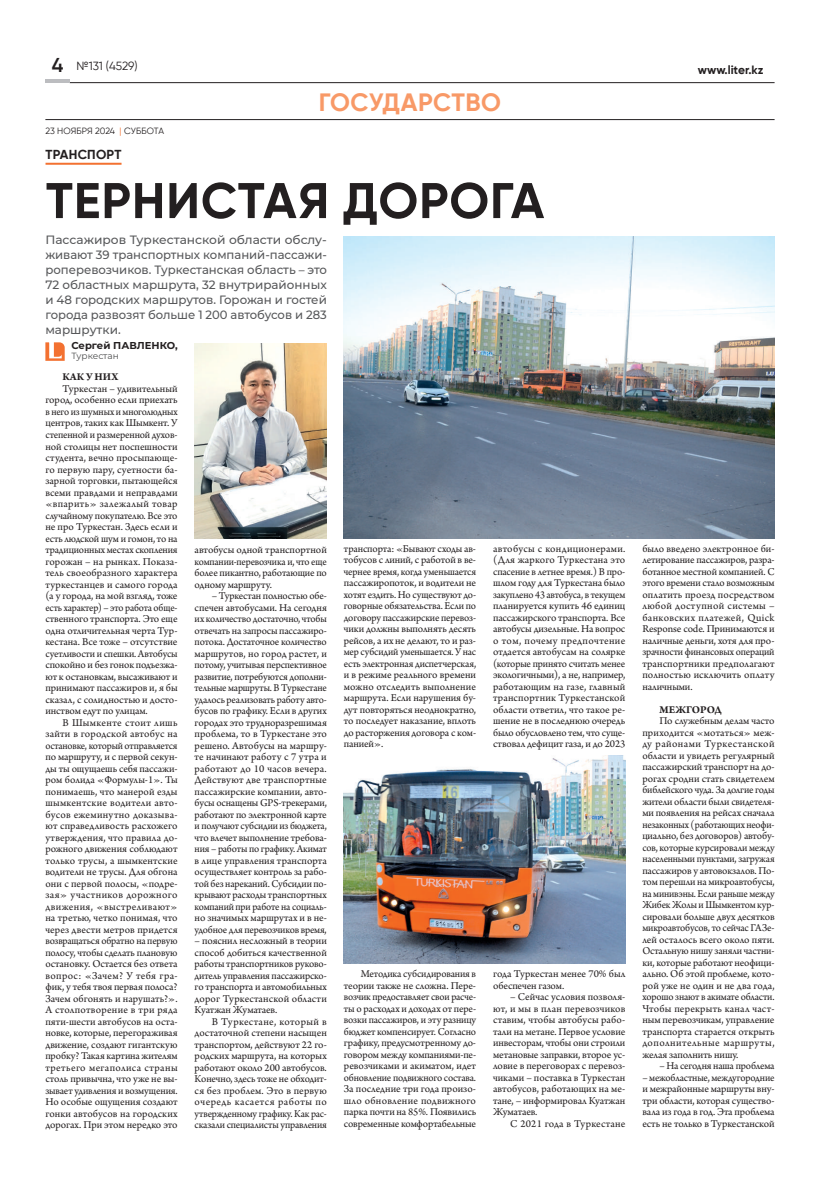
<style>
.page{position:relative;width:820px;height:1191px;background:#fff}
.page>*{position:absolute;margin:0;border:0;box-sizing:border-box;transform-origin:0 0}
.t1{font:700 50px "Gilroy";letter-spacing:.02em;color:#231f20}
.t2{font:700 25px "Gilroy";letter-spacing:.015em;color:#f89967}
.t3{font:600 20px "Gilroy";color:#231f20}
.t4{font:700 13px "Gilroy";letter-spacing:.02em;color:#231f20}
.t5{font:500 12px/15px "Montserrat";letter-spacing:-.005em;color:#57585a;text-align:justify}
.t6{font:700 12px "Gilroy";color:#231f20}
.t7{font:11.8px "Gilroy";color:#231f20}
.t8{font:11px/11.5px "Arno Pro";letter-spacing:-.01em;color:#231f20;text-align:justify}
.t9{font:11px/11.5px "Arno Pro";letter-spacing:-.01em;color:#231f20;text-align:justify;scale:.96 1}
.t10{font:11px "Arno Pro";letter-spacing:.015em;color:#231f20}
.t11{font:700 11px "Arno Pro";color:#231f20}
.t12{font:700 10px "Montserrat";color:#231f20}
.t13{font:9px "Gilroy";color:#231f20}
.t14{font:9px "Montserrat";color:#4b4c4d}
.s1{color:#f37131}
</style>
<div class="page">
<hr style="left:70px;top:82px;width:704px;height:1px;background:#231f20">
<hr style="left:45px;top:119px;width:729px;height:1px;background:#231f20">
<hr style="left:45px;top:79px;width:25px;height:4px;background:#bcbdc0">
<hr style="left:45px;top:163px;width:76px;height:2px;background:#f37131">
<svg style="left:45px;top:342px;width:20px;height:19px"></svg>
<img style="left:194px;top:343px;width:133px;height:195px">
<img style="left:344px;top:237px;width:430px;height:301px">
<img style="left:343px;top:756px;width:282px;height:207px">
<h3 class="t3" style="left:52px;top:53px;width:13px">4</h3>
<p class="t7" style="left:77px;top:58px;width:62px">№131 (4529)</p>
<p class="t6" style="left:697px;top:62px;width:67px">www.liter.kz</p>
<h2 class="t2" style="left:319px;top:87px;width:183px">ГОСУДАРСТВО</h2>
<p class="t4" style="left:45px;top:146px;width:77px">ТРАНСПОРТ</p>
<p class="t13" style="left:45px;top:125px;width:120px">23 НОЯБРЯ 2024 <span class="s1">|</span> СУББОТА</p>
<h1 class="t1" style="left:46px;top:169px;width:499px">ТЕРНИСТАЯ ДОРОГА</h1>
<p class="t5" style="left:45px;top:232px;width:283px">Пассажиров Туркестанской области обслу&shy;живают 39 транспортных компаний-пассажи&shy;роперевозчиков. Туркестанская область – это 72 областных маршрута, 32 внутрирайонных и 48 городских маршрутов. Горожан и гостей города развозят больше 1 200 автобусов и 283 маршрутки.</p>
<p class="t11" style="left:62px;top:371px;width:57px">КАК У НИХ</p>
<p class="t8" style="left:45px;top:383px;width:134px;text-indent:17px">Туркестан – удивительный город, особенно если приехать в него из шумных и многолюдных центров, таких как Шымкент. У степенной и размеренной духов&shy;ной столицы нет поспешности студента, вечно просыпающе&shy;го первую пару, суетности ба&shy;зарной торговки, пытающейся всеми правдами и неправдами «впарить» залежалый товар случайному покупателю. Все это не про Туркестан. Здесь если и есть людской шум и гомон, то на традиционных местах скопления горожан – на рынках. Показа&shy;тель своеобразного характера туркестанцев и самого города (а у города, на мой взгляд, тоже есть характер) – это работа обще&shy;ственного транспорта. Это еще одна отличительная черта Тур&shy;кестана. Все тоже – отсутствие суетливости и спешки. Автобусы спокойно и без гонок подъезжа&shy;ют к остановкам, высаживают и принимают пассажиров и, я бы сказал, с солидностью и досто&shy;инством едут по улицам.</p>
<p class="t8" style="left:45px;top:717px;width:134px;text-indent:17px">В Шымкенте стоит лишь зайти в городской автобус на остановке, который отправляется по маршруту, и с первой секун&shy;ды ты ощущаешь себя пассажи&shy;ром болида «Формулы-1». Ты понимаешь, что манерой езды шымкентские водители авто&shy;бусов ежеминутно доказыва&shy;ют справедливость расхожего утверждения, что правила до&shy;рожного движения соблюдают только трусы, а шымкентские водители не трусы. Для обгона они с первой полосы, «подре&shy;зая» участников дорожного движения, «выстреливают» на третью, четко понимая, что через двести метров придется возвращаться обратно на первую полосу, чтобы сделать плановую остановку. Остается без ответа вопрос: «Зачем? У тебя гра&shy;фик, у тебя твоя первая полоса?<br>Зачем обгонять и нарушать?».<br>А столпотворение в три ряда пяти-шести автобусов на оста&shy;новке, которые, перегораживая движение, создают гигантскую пробку? Такая картина жителям третьего мегаполиса страны столь привычна, что уже не вы&shy;зывает удивления и возмущения.<br>Но особые ощущения создают гонки автобусов на городских дорогах. При этом нередко это</p>
<p class="t12" style="left:71px;top:338px;width:108px">Сергей ПАВЛЕНКО,</p>
<p class="t14" style="left:71px;top:350px;width:49px">Туркестан</p>
<p class="t8" style="left:493px;top:543px;width:134px">автобусы с кондиционерами. (Для жаркого Туркестана это спасение в летнее время.) В про&shy;шлом году для Туркестана было закуплено 43 автобуса, в текущем планируется купить 46 единиц пассажирского транспорта. Все автобусы дизельные. На вопрос о том, почему предпочтение отдается автобусам на солярке (которые принято считать менее экологичными), а не, например, работающим на газе, главный транспортник Туркестанской области ответил, что такое ре&shy;шение не в последнюю очередь было обусловлено тем, что суще&shy;ствовал дефицит газа, и до 2023</p>
<p class="t8" style="left:344px;top:543px;width:134px">транспорта: «Бывают сходы ав&shy;тобусов с линий, с работой в ве&shy;чернее время, когда уменьшается пассажиропоток, и водители не хотят ездить. Но существуют до&shy;говорные обязательства. Если по договору пассажирские перевоз&shy;чики должны выполнять десять рейсов, а их не делают, то и раз&shy;мер субсидий уменьшается. У нас есть электронная диспетчерская, и в режиме реального времени можно отследить выполнение маршрута. Если нарушения бу&shy;дут повторяться неоднократно, то последует наказание, вплоть до расторжения договора с ком&shy;панией».</p>
<p class="t8" style="left:194px;top:544px;width:134px">автобусы одной транспортной компании-перевозчика и, что еще более пикантно, работающие по одному маршруту.</p>
<p class="t8" style="left:194px;top:590px;width:134px;text-indent:17px">– Туркестан полностью обе&shy;спечен автобусами. На сегодня их количество достаточно, чтобы отвечать на запросы пассажиро&shy;потока. Достаточное количество маршрутов, но город растет, и потому, учитывая перспективное развитие, потребуются дополни&shy;тельные маршруты. В Туркестане удалось реализовать работу авто&shy;бусов по графику. Если в других городах это трудноразрешимая проблема, то в Туркестане это решено. Автобусы на маршру&shy;те начинают работу с 7 утра и работают до 10 часов вечера.<br>Действуют две транспортные пассажирские компании, авто&shy;бусы оснащены GPS-трекерами, работают по электронной карте и получают субсидии из бюджета, что влечет выполнение требова&shy;ния – работы по графику. Акимат в лице управления транспорта осуществляет контроль за рабо&shy;той без нареканий. Субсидии по&shy;крывают расходы транспортных компаний при работе на социаль&shy;но значимых маршрутах и в не&shy;удобное для перевозчиков время,</p>
<p class="t8" style="left:194px;top:935px;width:134px">– пояснил несложный в теории способ добиться качественной работы транспортников руково&shy;дитель управления пассажирско&shy;го транспорта и автомобильных дорог Туркестанской области Куатжан Жуматаев.</p>
<p class="t8" style="left:194px;top:1016px;width:134px;text-indent:17px">В Туркестане, который в достаточной степени насыщен транспортом, действуют 22 го&shy;родских маршрута, на которых работают около 200 автобусов.<br>Конечно, здесь тоже не обходит&shy;ся без проблем. Это в первую очередь касается работы по утвержденному графику. Как рас&shy;сказали специалисты управления</p>
<p class="t8" style="left:344px;top:968px;width:134px;text-indent:17px">Методика субсидирования в теории также не сложна. Пере&shy;возчик предоставляет свои расче&shy;ты о расходах и доходах от пере&shy;возки пассажиров, и эту разницу бюджет компенсирует. Согласно графику, предусмотренному до&shy;говором между компаниями-пе&shy;ревозчиками и акиматом, идет обновление подвижного состава.<br>За последние три года произо&shy;шло обновление подвижного парка почти на 85%. Появились современные комфортабельные</p>
<p class="t8" style="left:493px;top:968px;width:134px">года Туркестан менее 70% был обеспечен газом.</p>
<p class="t8" style="left:493px;top:991px;width:134px;text-indent:17px">– Сейчас условия позволя&shy;ют, и мы в план перевозчиков ставим, чтобы автобусы рабо&shy;тали на метане. Первое условие инвесторам, чтобы они строили метановые заправки, второе ус&shy;ловие в переговорах с перевоз&shy;чиками – поставка в Туркестан автобусов, работающих на ме&shy;тане, – информировал Куатжан Жуматаев.</p>
<p class="t10" style="left:510px;top:1117px;width:117px">С 2021 года в Туркестане</p>
<p class="t8" style="left:642px;top:543px;width:134px">было введено электронное би&shy;летирование пассажиров, разра&shy;ботанное местной компанией. С этого времени стало возможным оплатить проезд посредством любой доступной системы – банковских платежей, Quick Response code. Принимаются и наличные деньги, хотя для про&shy;зрачности финансовых операций транспортники предполагают полностью исключить оплату наличными.</p>
<p class="t11" style="left:659px;top:703px;width:64px">МЕЖГОРОД</p>
<p class="t8" style="left:642px;top:715px;width:134px;text-indent:17px">По служебным делам часто приходится «мотаться» меж&shy;ду районами Туркестанской области и увидеть регулярный пассажирский транспорт на до&shy;рогах сродни стать свидетелем библейского чуда. За долгие годы жители области были свидетеля&shy;ми появления на рейсах сначала незаконных (работающих неофи&shy;циально, без договоров) автобу&shy;сов, которые курсировали между населенными пунктами, загружая пассажиров у автовокзалов. По&shy;том перешли на микроавтобусы, на минивэны. Если раньше между Жибек Жолы и Шымкентом кур&shy;сировали больше двух десятков микроавтобусов, то сейчас ГАЗе&shy;лей осталось всего около пяти.<br>Остальную нишу заняли частни&shy;ки, которые работают неофици&shy;ально. Об этой проблеме, кото&shy;рой уже не один и не два года, хорошо знают в акимате области.<br>Чтобы перекрыть канал част&shy;ным перевозчикам, управление транспорта старается открыть дополнительные маршруты, желая заполнить нишу.</p>
<p class="t8" style="left:659px;top:1060px;width:117px">– На сегодня наша проблема</p>
<p class="t9" style="left:642px;top:1072px;width:139px">– межобластные, междугородние и межрайонные маршруты вну&shy;три области, которая существо&shy;вала из года в год. Эта проблема есть не только в Туркестанской</p>
</div>
